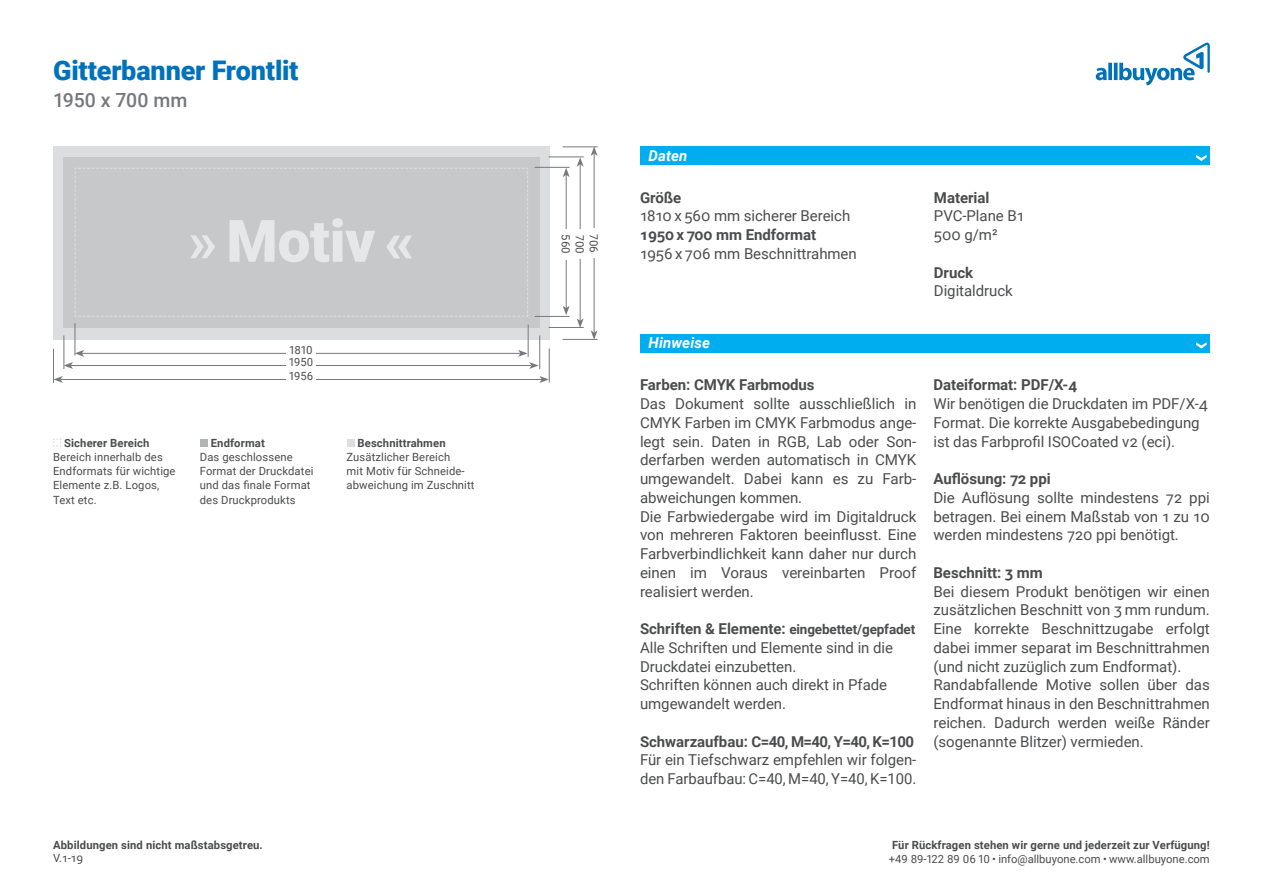
<style>
.page{position:relative;width:1263px;height:893px;background:#fff}
.page>*{position:absolute;margin:0;border:0;box-sizing:border-box;transform-origin:0 0}
.t1{font:900 27px "Roboto";letter-spacing:-.01em;color:#0072bc}
.t2{font:500 19.5px "Roboto";letter-spacing:-.01em;color:#76787b}
.t3{font:15px/18.8px "Roboto";letter-spacing:-.005em;color:#4b4c4d}
.t4{font:700 15px "Roboto";letter-spacing:-.005em;color:#4b4c4d}
.t5{font:italic 700 15px "Roboto";letter-spacing:.005em;color:#fff}
.t6{font:700 13.5px "Roboto";letter-spacing:-.01em;color:#4b4c4d}
.t7{font:11.25px/14.2px "Roboto";letter-spacing:.01em;color:#4b4c4d}
.t8{font:700 11.25px "Roboto";letter-spacing:.01em;color:#4b4c4d}
.s1{font-size:15px}
</style>
<div class="page">
<svg style="left:1096px;top:43px;width:114px;height:42px"></svg>
<div style="left:640px;top:146px;width:570px;height:19px;background:#00aeef"></div>
<div style="left:640px;top:334px;width:570px;height:19px;background:#00aeef"></div>
<svg style="left:1196px;top:155px;width:10px;height:6px"></svg>
<svg style="left:1196px;top:342px;width:10px;height:6px"></svg>
<div style="left:53px;top:146px;width:497px;height:194px;background:#dcdddf"></div>
<div style="left:64px;top:157px;width:476px;height:171px;background:#c7c8ca"></div>
<svg style="left:75px;top:168px;width:453px;height:149px"></svg>
<hr style="left:71px;top:365px;width:461px;height:1px;background:#76787b">
<hr style="left:82px;top:353px;width:438px;height:1px;background:#76787b">
<svg style="left:65px;top:350px;width:19px;height:19px"></svg>
<svg style="left:518px;top:350px;width:21px;height:19px"></svg>
<hr style="left:60px;top:379px;width:482px;height:1px;background:#76787b">
<svg style="left:54px;top:376px;width:9px;height:7px"></svg>
<svg style="left:539px;top:376px;width:10px;height:7px"></svg>
<hr style="left:594px;top:154px;width:1px;height:179px;background:#76787b">
<svg style="left:591px;top:330px;width:6px;height:9px"></svg>
<svg style="left:591px;top:147px;width:6px;height:9px"></svg>
<hr style="left:580px;top:164px;width:1px;height:157px;background:#76787b">
<svg style="left:577px;top:318px;width:7px;height:9px"></svg>
<svg style="left:577px;top:158px;width:7px;height:9px"></svg>
<hr style="left:566px;top:175px;width:1px;height:133px;background:#76787b">
<svg style="left:563px;top:306px;width:7px;height:9px"></svg>
<svg style="left:563px;top:168px;width:7px;height:9px"></svg>
<div style="left:286px;top:355px;width:30px;height:14px;background:#fff"></div>
<div style="left:286px;top:369px;width:30px;height:14px;background:#fff"></div>
<div style="left:587px;top:228px;width:14px;height:30px;background:#fff"></div>
<div style="left:573px;top:230px;width:14px;height:29px;background:#fff"></div>
<div style="left:559px;top:229px;width:14px;height:30px;background:#fff"></div>
<div style="left:286px;top:343px;width:30px;height:14px;background:#fff"></div>
<hr style="left:75px;top:323px;width:1px;height:33px;background:#76787b">
<hr style="left:528px;top:324px;width:1px;height:33px;background:#76787b">
<hr style="left:535px;top:316px;width:35px;height:1px;background:#76787b">
<hr style="left:535px;top:167px;width:35px;height:1px;background:#76787b">
<hr style="left:549px;top:327px;width:35px;height:1px;background:#76787b">
<hr style="left:549px;top:157px;width:35px;height:1px;background:#76787b">
<hr style="left:563px;top:339px;width:34px;height:1px;background:#76787b">
<hr style="left:563px;top:146px;width:34px;height:1px;background:#76787b">
<hr style="left:64px;top:335px;width:1px;height:34px;background:#76787b">
<hr style="left:539px;top:335px;width:1px;height:34px;background:#76787b">
<hr style="left:53px;top:349px;width:1px;height:34px;background:#76787b">
<hr style="left:549px;top:348px;width:1px;height:35px;background:#76787b">
<svg style="left:53px;top:438px;width:8px;height:9px"></svg>
<div style="left:200px;top:438px;width:8px;height:8px;background:#b2b3b7"></div>
<div style="left:347px;top:438px;width:8px;height:8px;background:#dcdddf"></div>
<h1 class="t1" style="left:53px;top:52px;width:247px">Gitterbanner Frontlit</h1>
<h2 class="t2" style="left:53px;top:87px;width:136px">1950 x 700 mm</h2>
<p class="t8" style="left:64px;top:435px;width:87px">Sicherer Bereich</p>
<p class="t7" style="left:53px;top:449px;width:124px">Bereich innerhalb des<br>Endformats für wichtige<br>Elemente z.B. Logos,<br>Text etc.</p>
<p class="t7" style="left:290px;top:342px;width:25px">1810</p>
<p class="t7" style="left:289px;top:355px;width:26px">1950<br>1956</p>
<p class="t8" style="left:211px;top:435px;width:55px">Endformat</p>
<p class="t7" style="left:200px;top:449px;width:115px">Das geschlossene<br>Format der Druckdatei und das finale Format des Druckprodukts</p>
<p class="t8" style="left:358px;top:435px;width:90px">Beschnittrahmen</p>
<p class="t7" style="left:347px;top:449px;width:130px">Zusätzlicher Bereich<br>mit Motiv für Schneide&shy;abweichung im Zuschnitt</p>
<p class="t8" style="left:53px;top:837px;width:211px">Abbildungen sind nicht maßstabsgetreu.</p>
<p class="t7" style="left:53px;top:851px;width:31px">V.1-19</p>
<p class="t7" style="left:573px;top:234px;width:21px;rotate:90deg">560</p>
<p class="t7" style="left:587px;top:235px;width:21px;rotate:90deg">700</p>
<p class="t7" style="left:601px;top:234px;width:20px;rotate:90deg">706</p>
<p class="t5" style="left:648px;top:145px;width:41px">Daten</p>
<p class="t4" style="left:640px;top:187px;width:43px">Größe</p>
<p class="t3" style="left:640px;top:206px;width:212px">1810 x 560 mm sicherer Bereich</p>
<p class="t4" style="left:640px;top:224px;width:178px">1950 x 700 mm Endformat</p>
<p class="t3" style="left:640px;top:244px;width:218px">1956 x 706 mm Beschnittrahmen</p>
<p class="t5" style="left:648px;top:333px;width:63px">Hinweise</p>
<p class="t4" style="left:640px;top:374px;width:176px">Farben: CMYK Farbmodus</p>
<p class="t3" style="left:640px;top:394px;width:278px">Das Dokument sollte ausschließlich in CMYK Farben im CMYK Farbmodus ange&shy;legt sein. Daten in RGB, Lab oder Son&shy;derfarben werden automatisch in CMYK umgewandelt. Dabei kann es zu Farb&shy;abweichungen kommen.<br>Die Farbwiedergabe wird im Digitaldruck von mehreren Faktoren beeinflusst. Eine Farbverbindlichkeit kann daher nur durch einen im Voraus vereinbarten Proof realisiert werden.</p>
<p class="t6" style="left:640px;top:620px;width:277px"><span class="s1">Schriften &amp; Elemente:</span> eingebettet/gepfadet</p>
<p class="t3" style="left:640px;top:637px;width:255px">Alle Schriften und Elemente sind in die<br>Druckdatei einzubetten.<br>Schriften können auch direkt in Pfade umgewandelt werden.</p>
<p class="t4" style="left:640px;top:731px;width:276px">Schwarzaufbau: C=40, M=40, Y=40, K=100</p>
<p class="t3" style="left:640px;top:750px;width:278px">Für ein Tiefschwarz empfehlen wir folgen&shy;den Farbaufbau: C=40, M=40, Y=40, K=100.</p>
<p class="t4" style="left:934px;top:187px;width:57px">Material</p>
<p class="t3" style="left:934px;top:206px;width:92px">PVC-Plane B1<br>500 g/m²</p>
<p class="t4" style="left:934px;top:262px;width:41px">Druck</p>
<p class="t3" style="left:934px;top:281px;width:81px">Digitaldruck</p>
<p class="t4" style="left:933px;top:374px;width:145px">Dateiformat: PDF/X-4</p>
<p class="t3" style="left:933px;top:394px;width:276px">Wir benötigen die Druckdaten im PDF/X-4<br>Format. Die korrekte Ausgabebedingung ist das Farbprofil ISOCoated v2 (eci).</p>
<p class="t4" style="left:933px;top:468px;width:119px">Auflösung: 72 ppi</p>
<p class="t3" style="left:933px;top:487px;width:278px;text-align:justify">Die Auflösung sollte mindestens 72 ppi betragen. Bei einem Maßstab von 1 zu 10 werden mindestens 720 ppi benötigt.</p>
<p class="t4" style="left:933px;top:562px;width:111px">Beschnitt: 3 mm</p>
<p class="t3" style="left:933px;top:581px;width:278px">Bei diesem Produkt benötigen wir einen zusätzlichen Beschnitt von 3 mm rundum.<br>Eine korrekte Beschnittzugabe erfolgt dabei immer separat im Beschnittrahmen (und nicht zuzüglich zum Endformat).<br>Randabfallende Motive sollen über das Endformat hinaus in den Beschnittrahmen reichen. Dadurch werden weiße Ränder (sogenannte Blitzer) vermieden.</p>
<p class="t8" style="left:892px;top:837px;width:319px">Für Rückfragen stehen wir gerne und jederzeit zur Verfügung!</p>
<p class="t7" style="left:889px;top:851px;width:323px">+49 89-122 89 06 10 • info@allbuyone.com • www.allbuyone.com</p>
</div>
